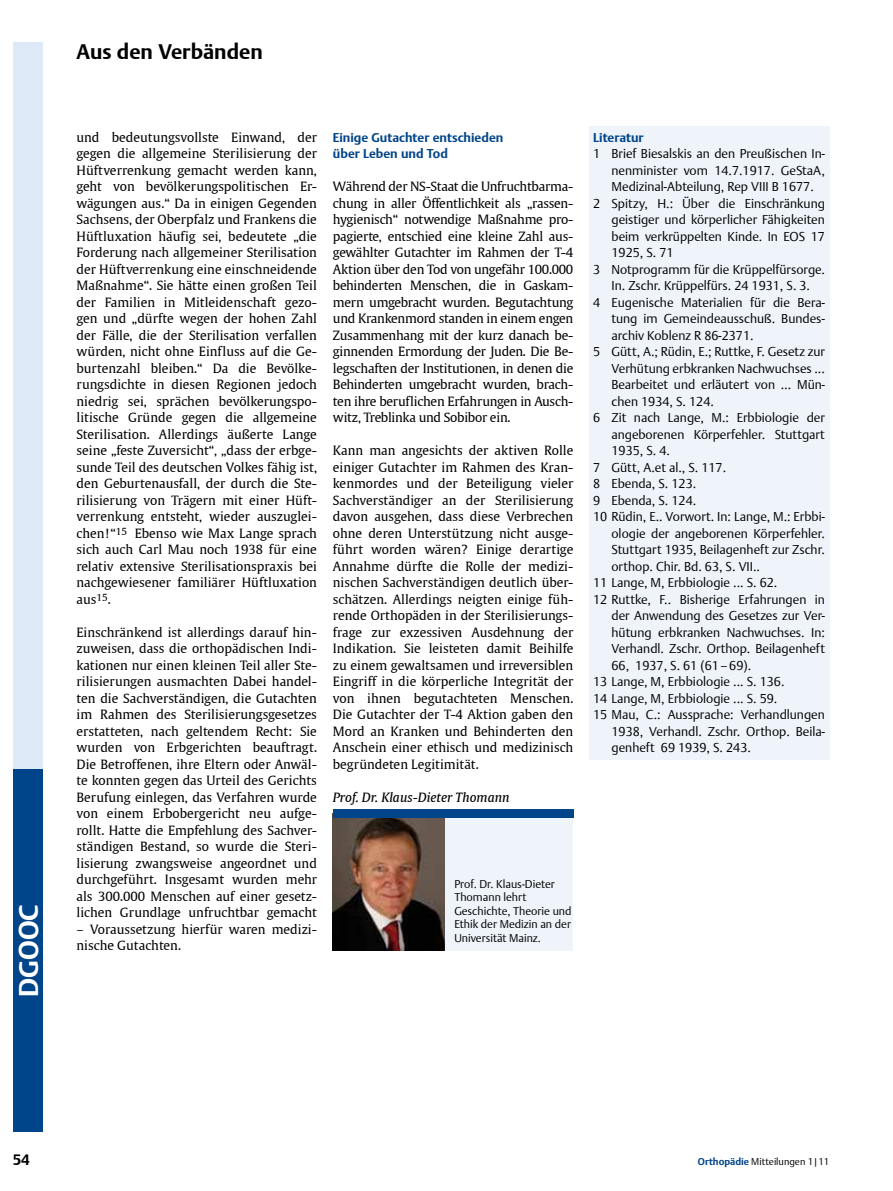
<style>
.page{position:relative;width:893px;height:1191px;background:#fff}
.page>*{position:absolute;margin:0;border:0;box-sizing:border-box;transform-origin:0 0}
.t1{font:700 27px "Thieme Argo 2008";color:#fff}
.t2{font:700 21px "Thieme Argo 2008";color:#000}
.t3{font:700 15px "Thieme Argo 2008";color:#000}
.t4{font:12.75px/16.5px "Thieme Gulliver 2008";color:#000;text-align:justify}
.t5{font:300 12.75px "Thieme Argo 2008";color:#000}
.t6{font:700 12.75px/16.5px "Thieme Argo 2008";color:#00448a}
.t7{font:italic 12.75px "Thieme Gulliver 2008";color:#000}
.t8{font:300 11.25px/13.5px "Thieme Argo 2008";color:#000}
.t9{font:300 9.75px "Thieme Argo 2008";color:#000}
.s1{font-weight:700;color:#00448a}
</style>
<div class="page">
<div style="left:13px;top:43px;width:30px;height:1089px;background:#dde9f6"></div>
<div style="left:13px;top:769px;width:30px;height:363px;background:#00448a"></div>
<img style="left:333px;top:818px;width:112px;height:132px">
<div style="left:445px;top:809px;width:128px;height:141px;background:#eef4fa"></div>
<div style="left:333px;top:809px;width:240px;height:9px;background:#00448a"></div>
<div style="left:589px;top:126px;width:240px;height:634px;background:#eef4fa"></div>
<h1 class="t1" style="left:11px;top:996px;width:93px;rotate:-90deg">DGOOC</h1>
<h2 class="t2" style="left:77px;top:37px;width:188px">Aus den Verbänden</h2>
<p class="t4" style="left:77px;top:128px;width:242px">und bedeutungsvollste Einwand, der gegen die allgemeine Sterilisierung der Hüftverrenkung gemacht werden kann, geht von bevölkerungspolitischen Er&shy;wägungen aus.“ Da in einigen Gegenden Sachsens, der Oberpfalz und Frankens die Hüftluxation häufig sei, bedeutete „die Forderung nach allgemeiner Sterilisation der Hüftverrenkung eine einschneidende Maßnahme“. Sie hätte einen großen Teil der Familien in Mitleidenschaft gezo&shy;gen und „dürfte wegen der hohen Zahl der Fälle, die der Sterilisation verfallen würden, nicht ohne Einfluss auf die Ge&shy;burtenzahl bleiben.“ Da die Bevölke&shy;rungsdichte in diesen Regionen jedoch niedrig sei, sprächen bevölkerungspo&shy;litische Gründe gegen die allgemeine Sterilisation. Allerdings äußerte Lange seine „feste Zuversicht“, „dass der erbge&shy;sunde Teil des deutschen Volkes fähig ist, den Geburtenausfall, der durch die Ste&shy;rilisierung von Trägern mit einer Hüft&shy;verrenkung entsteht, wieder auszuglei&shy;chen!“<sup>15</sup> Ebenso wie Max Lange sprach sich auch Carl Mau noch 1938 für eine relativ extensive Sterilisationspraxis bei nachgewiesener familiärer Hüftluxation aus<sup>15</sup>.</p>
<p class="t4" style="left:77px;top:623px;width:242px">Einschränkend ist allerdings darauf hin&shy;zuweisen, dass die orthopädischen Indi&shy;kationen nur einen kleinen Teil aller Ste&shy;rilisierungen ausmachten Dabei handel&shy;ten die Sachverständigen, die Gutachten im Rahmen des Sterilisierungsgesetzes erstatteten, nach geltendem Recht: Sie wurden von Erbgerichten beauftragt.<br>Die Betroffenen, ihre Eltern oder Anwäl&shy;te konnten gegen das Urteil des Gerichts Berufung einlegen, das Verfahren wurde von einem Erbobergericht neu aufge&shy;rollt. Hatte die Empfehlung des Sachver&shy;ständigen Bestand, so wurde die Steri&shy;lisierung zwangsweise angeordnet und durchgeführt. Insgesamt wurden mehr als 300.000 Menschen auf einer gesetz&shy;lichen Grundlage unfruchtbar gemacht</p>
<p class="t4" style="left:77px;top:920px;width:242px">– Voraussetzung hierfür waren medizi&shy;nische Gutachten.</p>
<p class="t6" style="left:333px;top:129px;width:172px">Einige Gutachter entschieden über Leben und Tod</p>
<p class="t4" style="left:333px;top:178px;width:242px">Während der NS-Staat die Unfruchtbarma&shy;chung in aller Öffentlichkeit als „rassen&shy;hygienisch“ notwendige Maßnahme pro&shy;pagierte, entschied eine kleine Zahl aus&shy;gewählter Gutachter im Rahmen der T-4<br>Aktion über den Tod von ungefähr 100.000 behinderten Menschen, die in Gaskam&shy;mern umgebracht wurden. Begutachtung und Krankenmord standen in einem engen Zusammenhang mit der kurz danach be&shy;ginnenden Ermordung der Juden. Die Be&shy;legschaften der Institutionen, in denen die Behinderten umgebracht wurden, brach&shy;ten ihre beruflichen Erfahrungen in Ausch&shy;witz, Treblinka und Sobibor ein.</p>
<p class="t4" style="left:333px;top:442px;width:242px">Kann man angesichts der aktiven Rolle einiger Gutachter im Rahmen des Kran&shy;kenmordes und der Beteiligung vieler Sachverständiger an der Sterilisierung davon ausgehen, dass diese Verbrechen ohne deren Unterstützung nicht ausge&shy;führt worden wären? Einige derartige Annahme dürfte die Rolle der medizi&shy;nischen Sachverständigen deutlich über&shy;schätzen. Allerdings neigten einige füh&shy;rende Orthopäden in der Sterilisierungs&shy;frage zur exzessiven Ausdehnung der Indikation. Sie leisteten damit Beihilfe zu einem gewaltsamen und irreversiblen Eingriff in die körperliche Integrität der von ihnen begutachteten Menschen.<br>Die Gutachter der T-4 Aktion gaben den Mord an Kranken und Behinderten den Anschein einer ethisch und medizinisch begründeten Legitimität.</p>
<p class="t7" style="left:333px;top:787px;width:178px">Prof. Dr. Klaus-Dieter Thomann</p>
<p class="t8" style="left:454px;top:877px;width:119px">Prof. Dr. Klaus-Dieter<br>Thomann lehrt<br>Geschichte, Theorie und<br>Ethik der Medizin an der<br>Universität Mainz.</p>
<p class="t6" style="left:593px;top:129px;width:52px">Literatur</p>
<p class="t5" style="left:593px;top:145px;width:233px">1 Brief Biesalskis an den Preußischen In-</p>
<p class="t5" style="left:611px;top:162px;width:215px">nenminister vom 14.7.1917. GeStaA,</p>
<p class="t5" style="left:611px;top:178px;width:204px">Medizinal-Abteilung, Rep VIII B 1677.</p>
<p class="t5" style="left:593px;top:195px;width:233px">2 Spitzy, H.: Über die Einschränkung</p>
<p class="t5" style="left:611px;top:211px;width:215px">geistiger und körperlicher Fähigkeiten</p>
<p class="t5" style="left:611px;top:228px;width:215px">beim verkrüppelten Kinde. In EOS 17</p>
<p class="t5" style="left:611px;top:244px;width:64px">1925, S. 71</p>
<p class="t5" style="left:593px;top:261px;width:233px">3 Notprogramm für die Krüppelfürsorge.</p>
<p class="t5" style="left:611px;top:277px;width:200px">In. Zschr. Krüppelfürs. 24 1931, S. 3.</p>
<p class="t5" style="left:593px;top:294px;width:233px">4 Eugenische Materialien für die Bera-</p>
<p class="t5" style="left:611px;top:310px;width:215px">tung im Gemeindeausschuß. Bundes-</p>
<p class="t5" style="left:611px;top:327px;width:144px">archiv Koblenz R 86-2371.</p>
<p class="t5" style="left:593px;top:343px;width:233px">5 Gütt, A.; Rüdin, E.; Ruttke, F. Gesetz zur</p>
<p class="t5" style="left:611px;top:360px;width:215px">Verhütung erbkranken Nachwuchses ...</p>
<p class="t5" style="left:611px;top:376px;width:215px">Bearbeitet und erläutert von … Mün-</p>
<p class="t5" style="left:611px;top:393px;width:104px">chen 1934, S. 124.</p>
<p class="t5" style="left:593px;top:409px;width:233px">6 Zit nach Lange, M.: Erbbiologie der</p>
<p class="t5" style="left:611px;top:426px;width:215px">angeborenen Körperfehler. Stuttgart</p>
<p class="t5" style="left:611px;top:442px;width:60px">1935, S. 4.</p>
<p class="t5" style="left:593px;top:459px;width:134px">7 Gütt, A.et al., S. 117.</p>
<p class="t5" style="left:593px;top:475px;width:105px">8 Ebenda, S. 123.</p>
<p class="t5" style="left:593px;top:492px;width:105px">9 Ebenda, S. 124.</p>
<p class="t5" style="left:593px;top:508px;width:233px">10 Rüdin, E.. Vorwort. In: Lange, M.: Erbbi-</p>
<p class="t5" style="left:611px;top:525px;width:215px">ologie der angeborenen Körperfehler.</p>
<p class="t5" style="left:611px;top:541px;width:215px">Stuttgart 1935, Beilagenheft zur Zschr.</p>
<p class="t5" style="left:611px;top:558px;width:150px">orthop. Chir. Bd. 63, S. VII..</p>
<p class="t5" style="left:593px;top:574px;width:186px">11 Lange, M, Erbbiologie ... S. 62.</p>
<p class="t5" style="left:593px;top:590px;width:233px">12 Ruttke, F.. Bisherige Erfahrungen in</p>
<p class="t5" style="left:611px;top:607px;width:215px">der Anwendung des Gesetzes zur Ver-</p>
<p class="t5" style="left:611px;top:623px;width:215px">hütung erbkranken Nachwuchses. In:</p>
<p class="t5" style="left:611px;top:640px;width:215px">Verhandl. Zschr. Orthop. Beilagenheft</p>
<p class="t5" style="left:611px;top:656px;width:141px">66, 1937, S. 61 (61–69).</p>
<p class="t5" style="left:593px;top:673px;width:193px">13 Lange, M, Erbbiologie ... S. 136.</p>
<p class="t5" style="left:593px;top:689px;width:186px">14 Lange, M, Erbbiologie ... S. 59.</p>
<p class="t5" style="left:593px;top:706px;width:233px">15 Mau, C.: Aussprache: Verhandlungen</p>
<p class="t5" style="left:611px;top:722px;width:215px">1938, Verhandl. Zschr. Orthop. Beila-</p>
<p class="t5" style="left:611px;top:739px;width:141px">genheft 69 1939, S. 243.</p>
<p class="t3" style="left:13px;top:1149px;width:19px">54</p>
<p class="t9" style="left:698px;top:1155px;width:133px"><span class="s1">Orthopädie</span> Mitteilungen 1|11</p>
</div>
